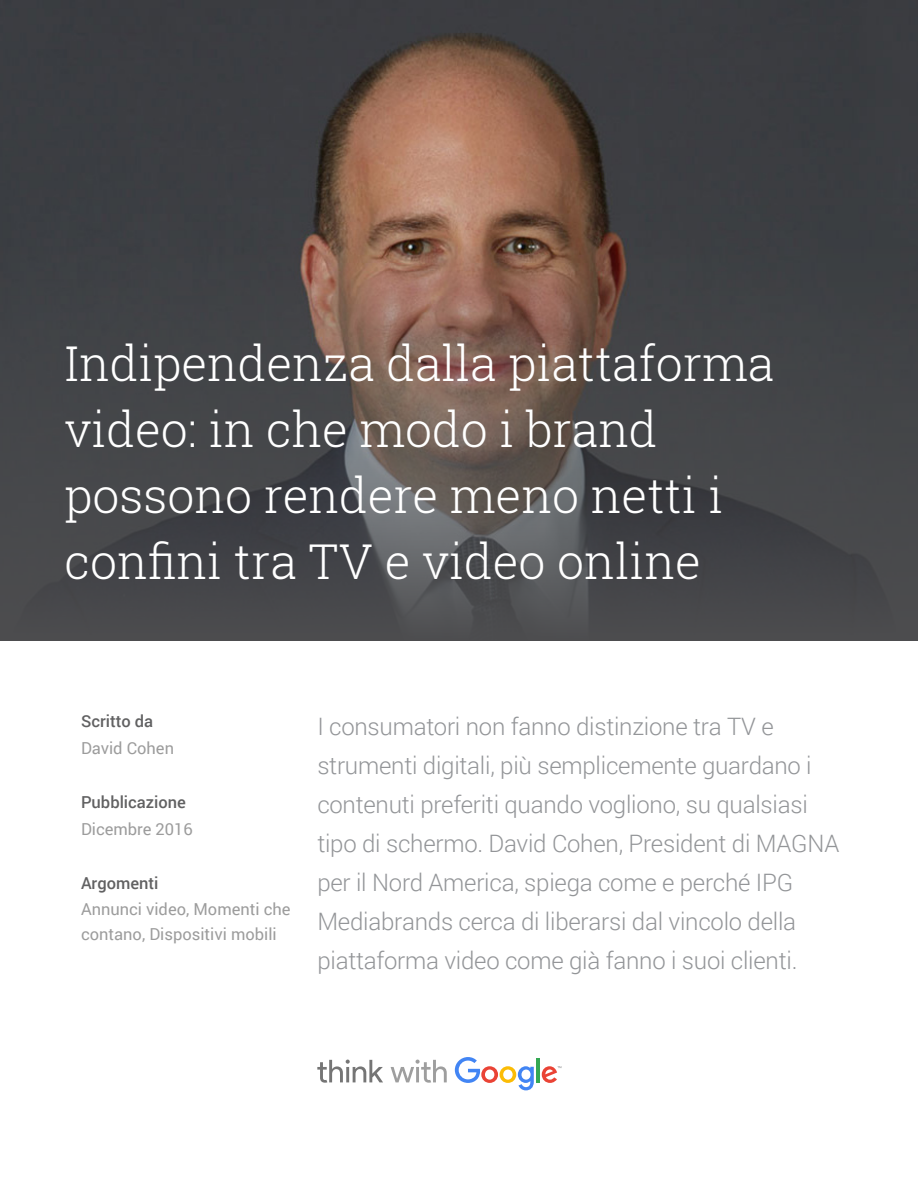
<style>
.page{position:relative;width:918px;height:1188px;background:#fff}
.page>*{position:absolute;margin:0;border:0;box-sizing:border-box;transform-origin:0 0}
.t1{font:300 48px/66px "Roboto Slab";color:#fff}
.t2{font:300 24px/39px "Roboto";letter-spacing:-.01em;color:#939598}
.t3{font:16.5px/25.5px "Roboto";color:#9c9c9c}
.t4{font:500 16.5px "Roboto";color:#616162}
</style>
<div class="page">
<svg style="left:317px;top:1060px;width:66px;height:23px"></svg>
<svg style="left:391px;top:1060px;width:56px;height:23px"></svg>
<svg style="left:455px;top:1057px;width:79px;height:33px"></svg>
<hr style="left:536px;top:1058px;width:4px;height:24px;background:#34a853">
<svg style="left:542px;top:1066px;width:19px;height:17px"></svg>
<img style="left:0;top:0;width:918px;height:230px">
<svg style="left:0;top:230px;width:918px;height:411px;background:#4f4b4b"></svg>
<h1 class="t1" style="left:64px;top:329px;width:711px">Indipendenza dalla piattaforma video: in che modo i brand possono rendere meno netti i confini tra TV e video online</h1>
<p class="t4" style="left:81px;top:710px;width:74px">Scritto da</p>
<p class="t3" style="left:81px;top:735px;width:95px">David Cohen</p>
<p class="t4" style="left:81px;top:791px;width:106px">Pubblicazione</p>
<p class="t3" style="left:81px;top:816px;width:113px">Dicembre 2016</p>
<p class="t4" style="left:81px;top:872px;width:79px">Argomenti</p>
<p class="t3" style="left:81px;top:895px;width:211px">Annunci video, Momenti che contano, Dispositivi mobili</p>
<p class="t2" style="left:317px;top:706px;width:524px">I consumatori non fanno distinzione tra TV e strumenti digitali, più semplicemente guardano i contenuti preferiti quando vogliono, su qualsiasi tipo di schermo. David Cohen, President di MAGNA per il Nord America, spiega come e perché IPG Mediabrands cerca di liberarsi dal vincolo della piattaforma video come già fanno i suoi clienti.</p>
</div>
